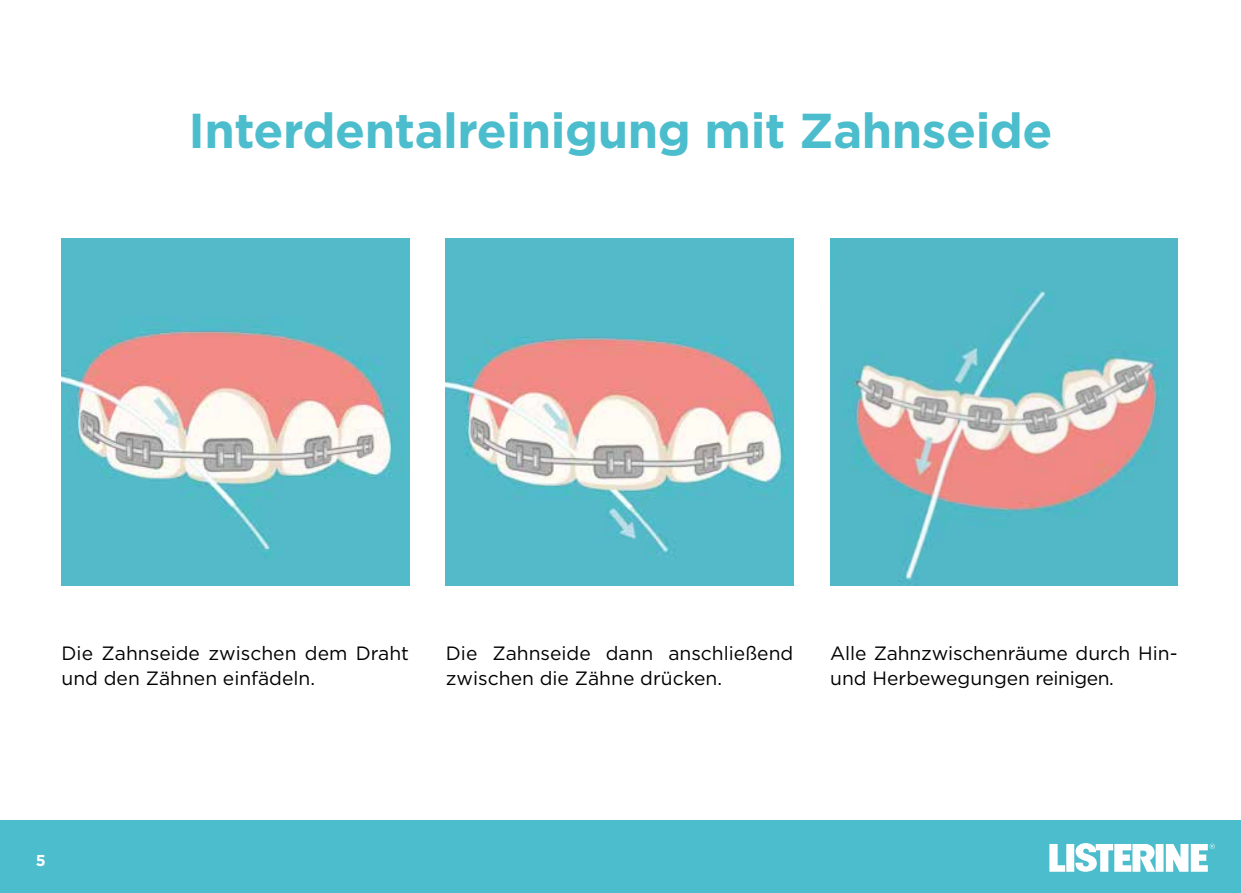
<style>
.page{position:relative;width:1241px;height:893px;background:#fff}
.page>*{position:absolute;margin:0;border:0;box-sizing:border-box;transform-origin:0 0}
.t1{font:700 49px "Gotham";letter-spacing:-.01em;color:#4cbdcc}
.t2{font:19.25px/24.5px "Gotham";color:#000}
.t3{font:700 15.75px "Gotham";color:#fff}
</style>
<div class="page">
<img style="left:62px;top:238px;width:347px;height:347px">
<img style="left:830px;top:238px;width:347px;height:347px">
<img style="left:446px;top:238px;width:347px;height:347px">
<div style="left:0;top:820px;width:1240px;height:73px;background:#4cbdcc"></div>
<div style="left:1066px;top:844px;width:8px;height:28px;background:#fff"></div>
<svg style="left:1049px;top:844px;width:15px;height:28px"></svg>
<svg style="left:1075px;top:843px;width:80px;height:29px"></svg>
<div style="left:1155px;top:844px;width:8px;height:28px;background:#fff"></div>
<svg style="left:1165px;top:844px;width:49px;height:28px"></svg>
<h1 class="t1" style="left:188px;top:98px;width:865px">Interdentalreinigung mit Zahnseide</h1>
<p class="t2" style="left:62px;top:641px;width:349px">Die Zahnseide zwischen dem Draht und den Zähnen einfädeln.</p>
<p class="t2" style="left:446px;top:641px;width:349px">Die Zahnseide dann anschließend zwischen die Zähne drücken.</p>
<p class="t2" style="left:830px;top:641px;width:349px">Alle Zahnzwischenräume durch Hin&shy;und Herbewegungen reinigen.</p>
<p class="t3" style="left:36px;top:850px;width:11px">5</p>
</div>
